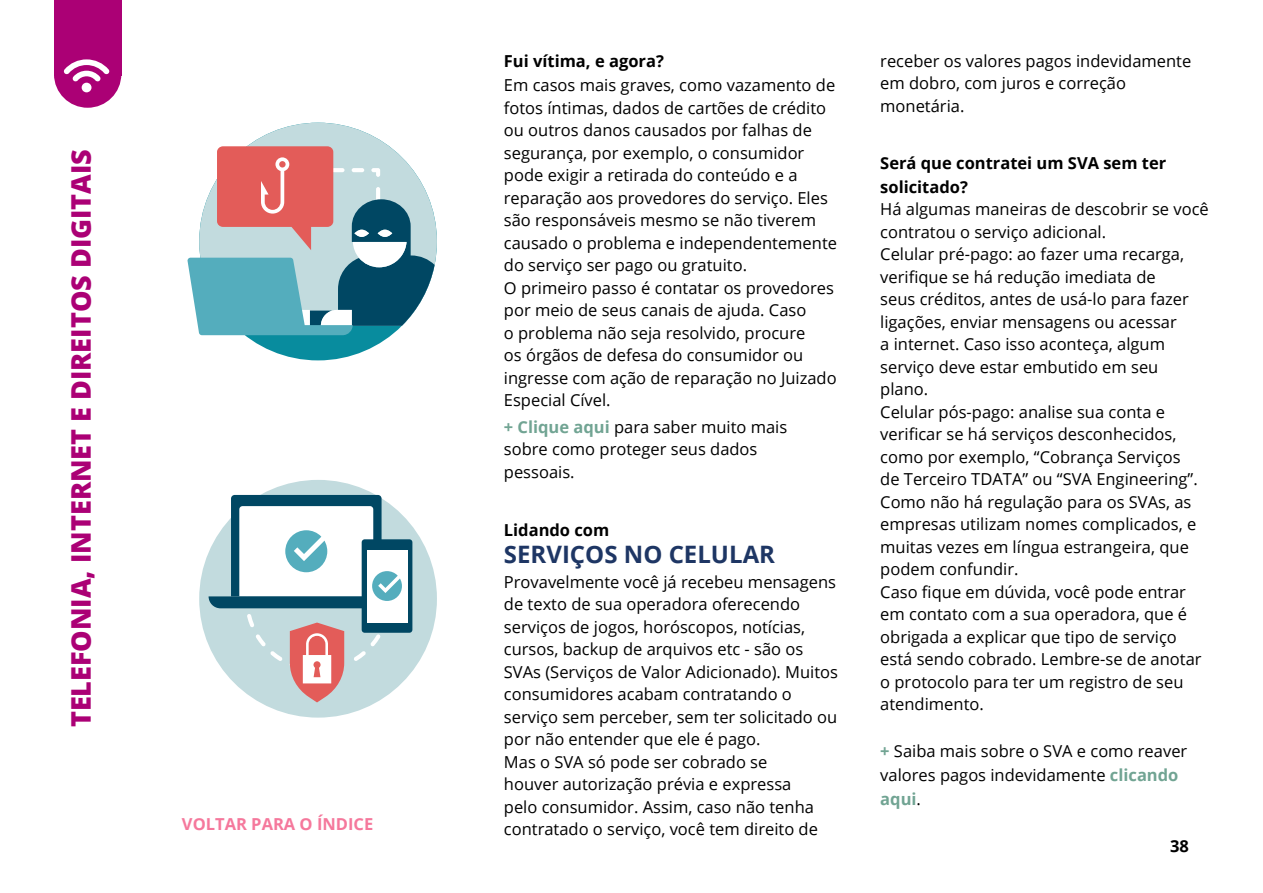
<style>
.page{position:relative;width:1263px;height:893px;background:#fff}
.page>*{position:absolute;margin:0;border:0;box-sizing:border-box;transform-origin:0 0}
.t1{font:800 27px "Open Sans";color:#ab0075}
.t2{font:700 24px "Open Sans";color:#1e3664}
.t3{font:16.5px/22.5px "Open Sans";color:#000}
.t4{font:700 16.5px/24px "Open Sans";color:#000}
.t5{font:700 16.5px "Open Sans";color:#f5789c}
.s1{font-weight:700;color:#71a493}
</style>
<div class="page">
<div style="left:199px;top:123px;width:238px;height:237px;background:#088c9e;border-radius:50%"></div>
<svg style="left:247px;top:123px;width:190px;height:140px;fill:#c2dbde"></svg>
<svg style="left:187px;top:146px;width:248px;height:189px;background:#9ca6ae"></svg>
<div style="left:199px;top:480px;width:238px;height:238px;background:#c2dbde;border-radius:50%"></div>
<svg style="left:247px;top:614px;width:7px;height:13px"></svg>
<svg style="left:256px;top:634px;width:27px;height:27px"></svg>
<svg style="left:354px;top:634px;width:27px;height:27px"></svg>
<div style="left:362px;top:539px;width:50px;height:94px;background:#004763;border-radius:3px"></div>
<div style="left:367px;top:550px;width:40px;height:72px;background:#fff"></div>
<svg style="left:209px;top:495px;width:195px;height:113px"></svg>
<svg style="left:289px;top:622px;width:55px;height:80px"></svg>
<div style="left:54px;top:0;width:67px;height:75px;background:#ab0075"></div>
<div style="left:54px;top:41px;width:67px;height:67px;background:#ab0075;border-radius:50%"></div>
<svg style="left:64px;top:59px;width:46px;height:22px"></svg>
<div style="left:82px;top:83px;width:10px;height:9px;background:#fff;border-radius:50%"></div>
<h1 class="t1" style="left:61px;top:727px;width:580px;rotate:-90deg">TELEFONIA, INTERNET E DIREITOS DIGITAIS</h1>
<p class="t5" style="left:182px;top:813px;width:193px">VOLTAR PARA O ÍNDICE</p>
<p class="t4" style="left:504px;top:48px;width:161px">Fui vítima, e agora?</p>
<p class="t3" style="left:504px;top:73px;width:335px">Em casos mais graves, como vazamento de fotos íntimas, dados de cartões de crédito ou outros danos causados por falhas de segurança, por exemplo, o consumidor pode exigir a retirada do conteúdo e a reparação aos provedores do serviço. Eles são responsáveis mesmo se não tiverem causado o problema e independentemente do serviço ser pago ou gratuito.<br>O primeiro passo é contatar os provedores por meio de seus canais de ajuda. Caso<br>o problema não seja resolvido, procure<br>os órgãos de defesa do consumidor ou ingresse com ação de reparação no Juizado Especial Cível.</p>
<p class="t3" style="left:504px;top:415px;width:285px"><span class="s1">+ Clique aqui</span> para saber muito mais sobre como proteger seus dados pessoais.</p>
<p class="t4" style="left:504px;top:517px;width:107px">Lidando com</p>
<h2 class="t2" style="left:504px;top:538px;width:273px">SERVIÇOS NO CELULAR</h2>
<p class="t3" style="left:504px;top:570px;width:336px">Provavelmente você já recebeu mensagens de texto de sua operadora oferecendo serviços de jogos, horóscopos, notícias, cursos, backup de arquivos etc - são os SVAs (Serviços de Valor Adicionado). Muitos consumidores acabam contratando o serviço sem perceber, sem ter solicitado ou por não entender que ele é pago.<br>Mas o SVA só pode ser cobrado se<br>houver autorização prévia e expressa<br>pelo consumidor. Assim, caso não tenha contratado o serviço, você tem direito de</p>
<p class="t3" style="left:880px;top:49px;width:313px">receber os valores pagos indevidamente em dobro, com juros e correção monetária.</p>
<p class="t4" style="left:880px;top:151px;width:287px">Será que contratei um SVA sem ter solicitado?</p>
<p class="t3" style="left:880px;top:197px;width:330px">Há algumas maneiras de descobrir se você contratou o serviço adicional.<br>Celular pré-pago: ao fazer uma recarga, verifique se há redução imediata de<br>seus créditos, antes de usá-lo para fazer ligações, enviar mensagens ou acessar<br>a internet. Caso isso aconteça, algum serviço deve estar embutido em seu plano.<br>Celular pós-pago: analise sua conta e verificar se há serviços desconhecidos, como por exemplo, “Cobrança Serviços<br>de Terceiro TDATA” ou “SVA Engineering”.<br>Como não há regulação para os SVAs, as empresas utilizam nomes complicados, e muitas vezes em língua estrangeira, que podem confundir.<br>Caso fique em dúvida, você pode entrar em contato com a sua operadora, que é obrigada a explicar que tipo de serviço está sendo cobrado. Lembre-se de anotar o protocolo para ter um registro de seu atendimento.</p>
<p class="t3" style="left:880px;top:738px;width:309px;line-height:24px"><span class="s1">+</span> Saiba mais sobre o SVA e como reaver valores pagos indevidamente <span class="s1">clicando aqui</span>.</p>
<p class="t4" style="left:1170px;top:833px;width:20px">38</p>
</div>
